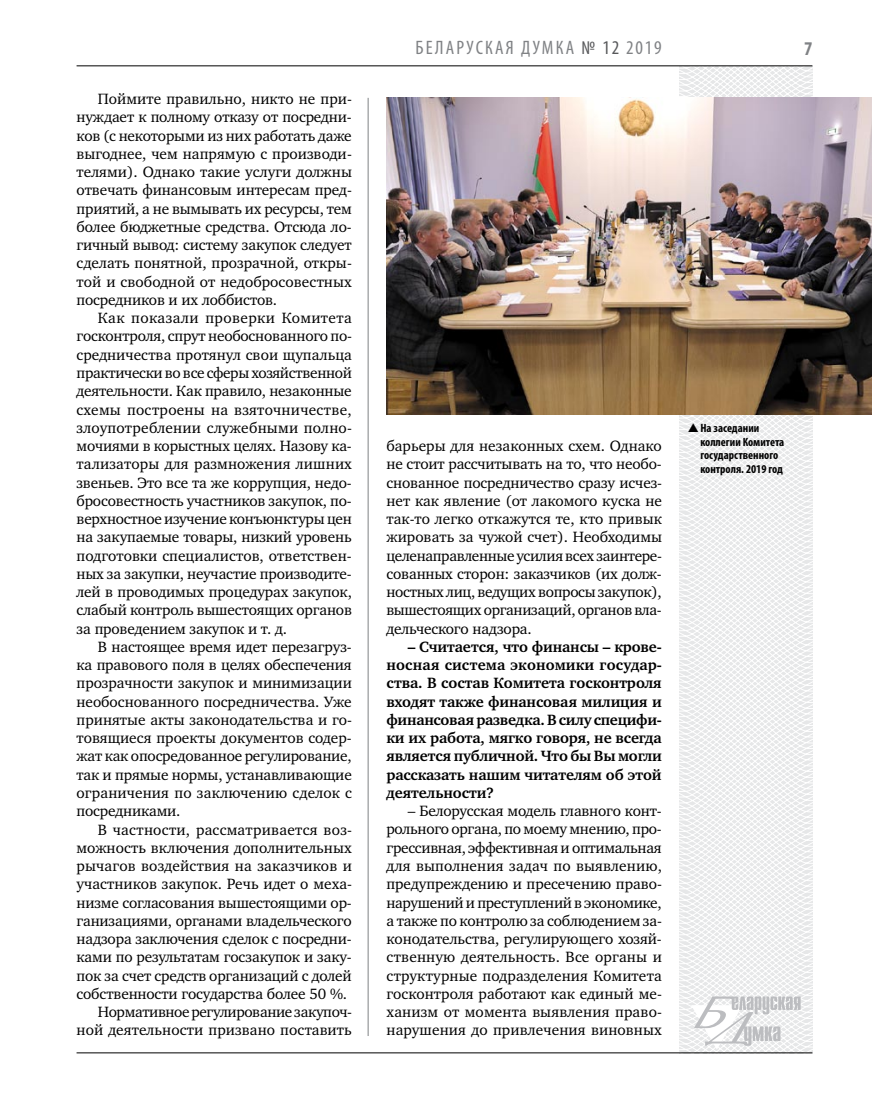
<style>
.page{position:relative;width:872px;height:1106px;background:#fff}
.page>*{position:absolute;margin:0;border:0;box-sizing:border-box;transform-origin:0 0}
.t1{font:condensed 19.5px "Myriad Pro";letter-spacing:.11em;color:#808285}
.t2{font:700 condensed 19.5px "Myriad Pro";color:#808285}
.t3{font:15.3px/18.3px "Charter C";letter-spacing:-.01em;color:#000;text-align:justify}
.t4{font:700 15.3px/18.3px "Charter C";letter-spacing:-.01em;color:#000;text-align:justify}
.t5{font:15.3px "Charter C";letter-spacing:.01em;color:#000}
.t6{font:15.3px "Charter C";letter-spacing:.015em;color:#000}
.t7{font:700 condensed 12px/13.5px "Myriad Pro";color:#000}
.s1{color:#58595b}
</style>
<div class="page">
<hr style="left:368px;top:98px;width:1px;height:938px;background:#808285">
<svg style="left:621px;top:65px;width:249px;height:989px"></svg>
<svg style="left:691px;top:996px;width:109px;height:53px"></svg>
<hr style="left:77px;top:65px;width:735px;height:1px;background:#000">
<hr style="left:77px;top:1052px;width:735px;height:1px;background:#000">
<img style="left:386px;top:97px;width:486px;height:317px">
<svg style="left:688px;top:423px;width:23px;height:10px"></svg>
<p class="t3" style="left:77px;top:90px;width:277px;text-indent:21px">Поймите правильно, никто не при&shy;нуждает к полному отказу от посредни&shy;ков (с некоторыми из них работать даже выгоднее, чем напрямую с производи&shy;телями). Однако такие услуги должны отвечать финансовым интересам пред&shy;приятий, а не вымывать их ресурсы, тем более бюджетные средства. Отсюда ло&shy;гичный вывод: систему закупок следует сделать понятной, прозрачной, откры&shy;той и свободной от недобросовестных посредников и их лоббистов.</p>
<p class="t3" style="left:77px;top:309px;width:277px;text-indent:21px">Как показали проверки Комитета госконтроля, спрут необоснованного по&shy;средничества протянул свои щупальца практически во все сферы хозяйственной деятельности. Как правило, незаконные схемы построены на взяточничестве, злоупотреблении служебными полно&shy;мочиями в корыстных целях. Назову ка&shy;тализаторы для размножения лишних звеньев. Это все та же коррупция, недо&shy;бросовестность участников закупок, по&shy;верхностное изучение конъюнктуры цен на закупаемые товары, низкий уровень подготовки специалистов, ответствен&shy;ных за закупки, неучастие производите&shy;лей в проводимых процедурах закупок, слабый контроль вышестоящих органов за проведением закупок и т. д.</p>
<p class="t3" style="left:77px;top:637px;width:277px;text-indent:21px">В настоящее время идет перезагруз&shy;ка правового поля в целях обеспечения прозрачности закупок и минимизации необоснованного посредничества. Уже принятые акты законодательства и го&shy;товящиеся проекты документов содер&shy;жат как опосредованное регулирование, так и прямые нормы, устанавливающие ограничения по заключению сделок с посредниками.</p>
<p class="t6" style="left:98px;top:821px;width:256px">В частности, рассматривается воз-</p>
<p class="t3" style="left:77px;top:838px;width:277px">можность включения дополнительных</p>
<p class="t5" style="left:77px;top:857px;width:277px">рычагов воздействия на заказчиков и</p>
<p class="t3" style="left:77px;top:875px;width:277px">участников закупок. Речь идет о меха-</p>
<p class="t3" style="left:77px;top:893px;width:277px">низме согласования вышестоящими ор-</p>
<p class="t3" style="left:77px;top:911px;width:277px">ганизациями, органами владельческого</p>
<p class="t3" style="left:77px;top:930px;width:277px">надзора заключения сделок с посредни-</p>
<p class="t3" style="left:77px;top:948px;width:277px">ками по результатам госзакупок и заку-</p>
<p class="t3" style="left:77px;top:966px;width:277px">пок за счет средств организаций с долей</p>
<p class="t3" style="left:77px;top:984px;width:272px">собственности государства более 50 %.</p>
<p class="t3" style="left:98px;top:1003px;width:256px">Нормативное регулирование закупоч-</p>
<p class="t3" style="left:77px;top:1021px;width:277px">ной деятельности призвано поставить</p>
<p class="t1" style="left:415px;top:36px;width:248px">БЕЛАРУСКАЯ ДУМКА <span class="s1">№ 12</span> 2019</p>
<p class="t2" style="left:804px;top:37px;width:10px">7</p>
<p class="t3" style="left:386px;top:437px;width:277px">барьеры для незаконных схем. Однако не стоит рассчитывать на то, что необо&shy;снованное посредничество сразу исчез&shy;нет как явление (от лакомого куска не так-то легко откажутся те, кто привык жировать за чужой счет). Необходимы целенаправленные усилия всех заинтере&shy;сованных сторон: заказчиков (их долж&shy;ностных лиц, ведущих вопросы закупок), вышестоящих организаций, органов вла&shy;дельческого надзора.</p>
<p class="t4" style="left:386px;top:637px;width:277px;text-indent:21px">– Считается, что финансы – крове&shy;носная система экономики государ&shy;ства. В состав Комитета госконтроля входят также финансовая милиция и финансовая разведка. В силу специфи&shy;ки их работа, мягко говоря, не всегда является публичной. Что бы Вы могли рассказать нашим читателям об этой деятельности?</p>
<p class="t3" style="left:386px;top:802px;width:277px;text-indent:21px">– Белорусская модель главного конт&shy;рольного органа, по моему мнению, про&shy;грессивная, эффективная и оптимальная для выполнения задач по выявлению, предупреждению и пресечению право&shy;нарушений и преступлений в экономике, а также по контролю за соблюдением за&shy;конодательства, регулирующего хозяй&shy;ственную деятельность. Все органы и структурные подразделения Комитета госконтроля работают как единый ме&shy;ханизм от момента выявления право&shy;нарушения до привлечения виновных</p>
<p class="t7" style="left:700px;top:421px;width:86px">На заседании коллегии Комитета государственного контроля. 2019 год</p>
</div>
